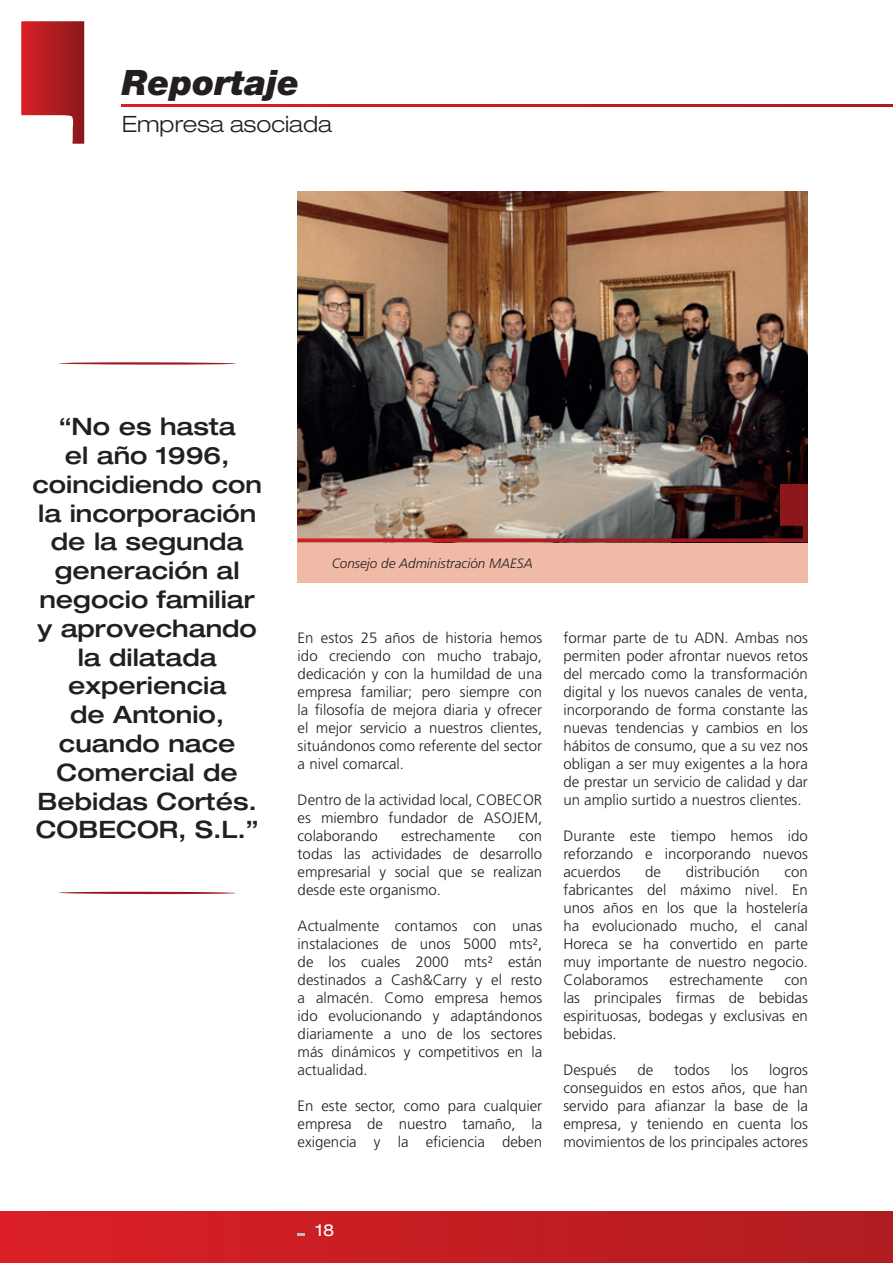
<style>
.page{position:relative;width:893px;height:1263px;background:#fff}
.page>*{position:absolute;margin:0;border:0;box-sizing:border-box;transform-origin:0 0}
.t1{font:italic 900 35.1px "Helvetica Neue LT Pro";color:#231f20}
.t2{font:500 expanded 24px/28.8px "Helvetica Neue LT Pro";color:#231f20;text-align:center}
.t3{font:300 expanded 22.5px "Helvetica Neue LT Pro";color:#231f20}
.t4{font:expanded 16.5px "Helvetica Neue LT Pro";color:#fff}
.t5{font:300 15px/18px "Frutiger LT Std";color:#231f20;text-align:justify}
.t6{font:italic 300 13.5px "Frutiger LT Std";color:#231f20}
</style>
<div class="page">
<div style="left:0;top:1212px;width:893px;height:51px;background:linear-gradient(to right,#dc1f26,#af1d20)"></div>
<svg style="left:298px;top:1233px;width:7px;height:3px"></svg>
<svg style="left:21px;top:21px;width:63px;height:123px"></svg>
<svg style="left:122px;top:105px;width:771px;height:2px;background:#c21d23"></svg>
<div style="left:298px;top:542px;width:510px;height:41px;background:#f0baa6"></div>
<img style="left:298px;top:191px;width:510px;height:293px">
<svg style="left:298px;top:484px;width:510px;height:58px;background:#8a6e64"></svg>
<svg style="left:59px;top:892px;width:177px;height:2px"></svg>
<svg style="left:59px;top:362px;width:177px;height:3px"></svg>
<h1 class="t1" style="left:122px;top:61px;width:179px">Reportaje</h1>
<h3 class="t3" style="left:122px;top:111px;width:212px">Empresa asociada</h3>
<h2 class="t2" style="left:32px;top:412px;width:231px">“No es hasta<br>el año 1996, coincidiendo con la incorporación de la segunda generación al negocio familiar y aprovechando la dilatada experiencia<br>de Antonio, cuando nace<br>Comercial de<br>Bebidas Cortés.<br>COBECOR, S.L.”</h2>
<p class="t6" style="left:332px;top:555px;width:203px">Consejo de Administración MAESA</p>
<p class="t5" style="left:298px;top:629px;width:246px">En estos 25 años de historia hemos ido creciendo con mucho trabajo, dedicación y con la humildad de una empresa familiar; pero siempre con la filosofía de mejora diaria y ofrecer el mejor servicio a nuestros clientes, situándonos como referente del sector a nivel comarcal.</p>
<p class="t5" style="left:298px;top:791px;width:246px">Dentro de la actividad local, COBECOR es miembro fundador de ASOJEM, colaborando</p>
<p class="t5" style="left:401px;top:827px;width:95px">estrechamente</p>
<p class="t5" style="left:298px;top:827px;width:246px;text-indent:221px">con todas las actividades de desarrollo empresarial y social que se realizan desde este organismo.</p>
<p class="t5" style="left:298px;top:917px;width:246px">Actualmente contamos con unas instalaciones de unos 5000 mts², de los cuales 2000 mts² están destinados a Cash&amp;Carry y el resto a almacén. Como empresa hemos ido evolucionando y adaptándonos diariamente a uno de los sectores más dinámicos y competitivos en la actualidad.</p>
<p class="t5" style="left:298px;top:1097px;width:246px">En este sector, como para cualquier empresa de nuestro tamaño, la exigencia y la eficiencia deben</p>
<p class="t5" style="left:563px;top:629px;width:246px">formar parte de tu ADN. Ambas nos permiten poder afrontar nuevos retos del mercado como la transformación digital y los nuevos canales de venta, incorporando de forma constante las nuevas tendencias y cambios en los hábitos de consumo, que a su vez nos obligan a ser muy exigentes a la hora de prestar un servicio de calidad y dar un amplio surtido a nuestros clientes.</p>
<p class="t5" style="left:563px;top:827px;width:246px">Durante este tiempo hemos ido reforzando e incorporando nuevos acuerdos</p>
<p class="t5" style="left:645px;top:863px;width:17px">de</p>
<p class="t5" style="left:686px;top:863px;width:76px">distribución</p>
<p class="t5" style="left:563px;top:863px;width:246px;text-indent:221px">con fabricantes del máximo nivel. En unos años en los que la hostelería ha evolucionado mucho, el canal Horeca se ha convertido en parte muy importante de nuestro negocio.<br>Colaboramos</p>
<p class="t5" style="left:670px;top:971px;width:95px">estrechamente</p>
<p class="t5" style="left:563px;top:971px;width:246px;text-indent:221px">con las principales firmas de bebidas espirituosas, bodegas y exclusivas en bebidas.</p>
<p class="t5" style="left:563px;top:1061px;width:55px">Después</p>
<p class="t5" style="left:638px;top:1061px;width:17px">de</p>
<p class="t5" style="left:674px;top:1061px;width:37px">todos</p>
<p class="t5" style="left:731px;top:1061px;width:19px">los</p>
<p class="t5" style="left:563px;top:1061px;width:246px;text-indent:206px">logros conseguidos en estos años, que han servido para afianzar la base de la empresa, y teniendo en cuenta los movimientos de los principales actores</p>
<p class="t4" style="left:316px;top:1220px;width:20px">18</p>
</div>
